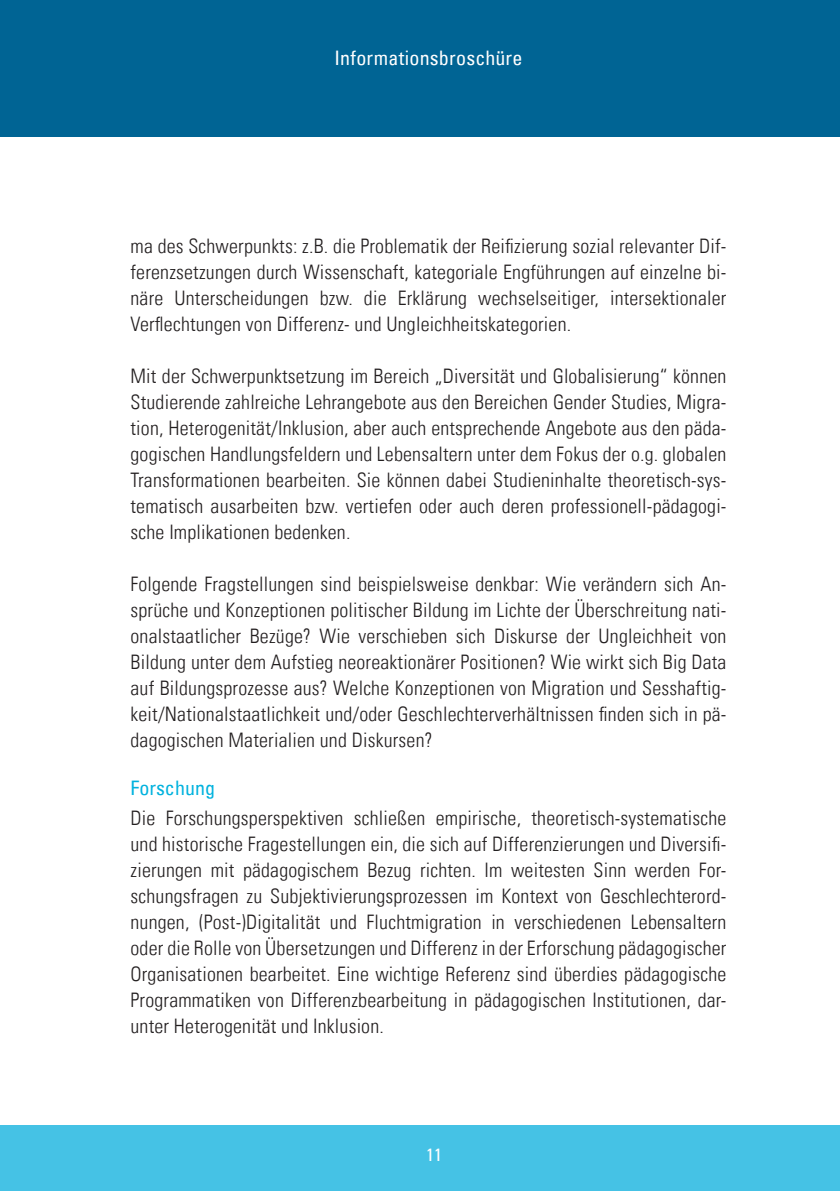
<style>
.page{position:relative;width:840px;height:1191px;background:#fff}
.page>*{position:absolute;margin:0;border:0;box-sizing:border-box;transform-origin:0 0}
.t1{font:20px/26px "Univers Com 47 Light Cond";letter-spacing:.01em;color:#231f20;text-align:justify}
.t2{font:condensed 20px "Univers Com 57";letter-spacing:.01em;color:#fff}
.t3{font:condensed 20px "Univers Com 57";color:#00b2de}
.t4{font:condensed 18px "Univers Com 57";color:#fff}
</style>
<div class="page">
<div style="left:0;top:0;width:839px;height:136px;background:#006494"></div>
<div style="left:0;top:1125px;width:839px;height:66px;background:#45c2e5"></div>
<p class="t2" style="left:334px;top:45px;width:190px">Informationsbroschüre</p>
<p class="t1" style="left:130px;top:233px;width:597px">ma des Schwerpunkts: z.B. die Problematik der Reifizierung sozial relevanter Dif&shy;ferenzsetzungen durch Wissenschaft, kategoriale Engführungen auf einzelne bi&shy;näre Unterscheidungen bzw. die Erklärung wechselseitiger, intersektionaler Verflechtungen von Differenz- und Ungleichheitskategorien.</p>
<p class="t1" style="left:130px;top:363px;width:597px">Mit der Schwerpunktsetzung im Bereich „Diversität und Globalisierung“ können Studierende zahlreiche Lehrangebote aus den Bereichen Gender Studies, Migra&shy;tion, Heterogenität/Inklusion, aber auch entsprechende Angebote aus den päda&shy;gogischen Handlungsfeldern und Lebensaltern unter dem Fokus der o.g. globalen Transformationen bearbeiten. Sie können dabei Studieninhalte theoretisch-sys&shy;tematisch ausarbeiten bzw. vertiefen oder auch deren professionell-pädagogi&shy;sche Implikationen bedenken.</p>
<p class="t1" style="left:130px;top:571px;width:597px">Folgende Fragstellungen sind beispielsweise denkbar: Wie verändern sich An&shy;sprüche und Konzeptionen politischer Bildung im Lichte der Überschreitung nati&shy;onalstaatlicher Bezüge? Wie verschieben sich Diskurse der Ungleichheit von Bildung unter dem Aufstieg neoreaktionärer Positionen? Wie wirkt sich Big Data auf Bildungsprozesse aus? Welche Konzeptionen von Migration und Sesshaftig&shy;keit/Nationalstaatlichkeit und/oder Geschlechterverhältnissen finden sich in pä&shy;dagogischen Materialien und Diskursen?</p>
<p class="t3" style="left:130px;top:775px;width:86px">Forschung</p>
<p class="t1" style="left:130px;top:805px;width:597px">Die Forschungsperspektiven schließen empirische, theoretisch-systematische und historische Fragestellungen ein, die sich auf Differenzierungen und Diversifi&shy;zierungen mit pädagogischem Bezug richten. Im weitesten Sinn werden For&shy;schungsfragen zu Subjektivierungsprozessen im Kontext von Geschlechterord&shy;nungen, (Post-)Digitalität und Fluchtmigration in verschiedenen Lebensaltern oder die Rolle von Übersetzungen und Differenz in der Erforschung pädagogischer Organisationen bearbeitet. Eine wichtige Referenz sind überdies pädagogische Programmatiken von Differenzbearbeitung in pädagogischen Institutionen, dar&shy;unter Heterogenität und Inklusion.</p>
<p class="t4" style="left:426px;top:1143px;width:17px">11</p>
</div>
